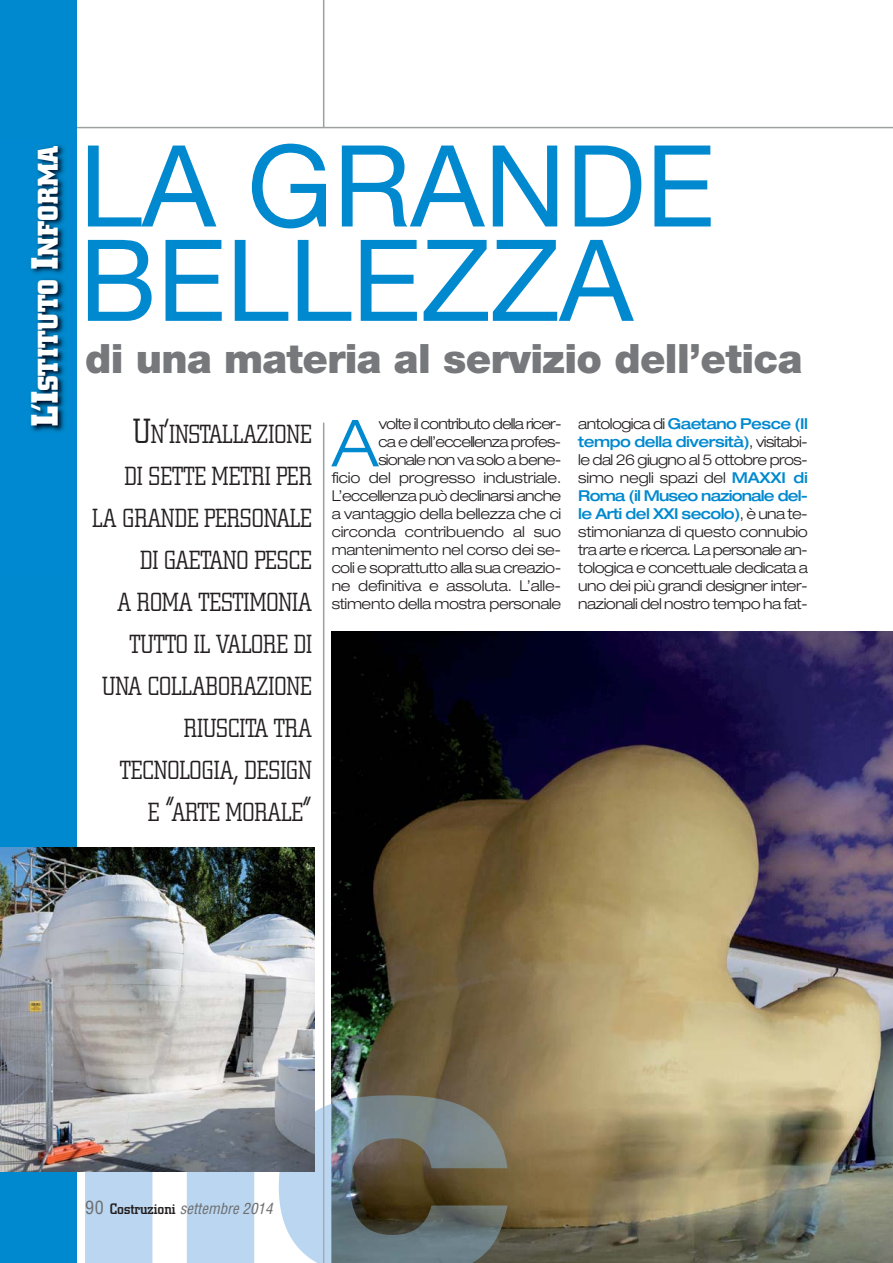
<style>
.page{position:relative;width:893px;height:1263px;background:#fff}
.page>*{position:absolute;margin:0;border:0;box-sizing:border-box;transform-origin:0 0}
.t1{font:113.25px/94.3px "Helvetica Neue";color:#0089cf}
.t2{font:300 expanded 64.95px "Helvetica Neue";color:#0089cf}
.t3{font:900 40.5px "Helvetica Neue";letter-spacing:-.015em;color:#77787b}
.t4{font:700 28.2px "City";letter-spacing:.02em;color:#fff}
.t5{font:300 25.8px/42px "City";letter-spacing:.01em;color:#231f20;text-align:right;scale:.9 1}
.t6{font:300 expanded 15px/18px "Helvetica Neue";letter-spacing:-.035em;color:#231f20;text-align:right}
.t7{font:italic condensed 15px "Helvetica";color:#6d6e70}
.s1{font-size:37.5px}
.s2{font-size:34.5px}
.s3{font-weight:500;color:#0089cf}
.s4{font-style:normal;font-size:18px}
.s5{font-family:"City";font-weight:500;font-style:normal;font-stretch:normal;color:#231f20}
</style>
<div class="page">
<hr style="left:323px;top:0;width:1px;height:128px;background:#9d9fa1">
<hr style="left:77px;top:127px;width:816px;height:1px;background:#9d9fa1">
<div style="left:0;top:0;width:77px;height:1263px;background:#0089cf"></div>
<img style="left:31px;top:145px;width:33px;height:287px">
<hr style="left:323px;top:423px;width:1px;height:840px;background:#9d9fa1">
<img style="left:332px;top:632px;width:561px;height:631px">
<svg style="left:85px;top:1101px;width:247px;height:162px;fill:#bad6f0"></svg>
<svg style="left:323px;top:1106px;width:1px;height:157px"></svg>
<img style="left:332px;top:1095px;width:175px;height:168px">
<img style="left:0;top:847px;width:315px;height:325px">
<h3 class="t4" style="left:38px;top:426px;width:282px;rotate:-90deg"><span class="s1">L’I</span>STITUTO <span class="s1">I</span>NFORMA</h3>
<h1 class="t1" style="left:79px;top:150px;width:637px">LA GRANDE<br>BELLEZZA</h1>
<h3 class="t3" style="left:85px;top:344px;width:719px">di una materia al servizio dell’etica</h3>
<h3 class="t5" style="left:92px;top:415px;width:245px"><span class="s2">U</span>N<span class="s2">’</span>INSTALLAZIONE<br>DI SETTE METRI PER<br>LA GRANDE PERSONALE<br>DI GAETANO PESCE<br>A ROMA TESTIMONIA<br>TUTTO IL VALORE DI<br>UNA COLLABORAZIONE<br>RIUSCITA TRA<br>TECNOLOGIA<span class="s2">,</span> DESIGN<br>E <span class="s2">“</span>ARTE MORALE<span class="s2">”</span></h3>
<p class="t6" style="left:332px;top:417px;width:231px">volte il contributo della ricer-<br>ca e dell’eccellenza profes&shy;sionale non va solo a bene-<br>ficio del progresso industriale.<br>L’eccellenza può declinarsi anche a vantaggio della bellezza che ci circonda contribuendo al suo mantenimento nel corso dei se&shy;coli e soprattutto alla sua creazio&shy;ne definitiva e assoluta. L’alle - stimento della mostra personale</p>
<p class="t6" style="left:578px;top:417px;width:231px;text-align:justify">antologica di <span class="s3">Gaetano Pesce (Il tempo della diversità)</span>, visitabi&shy;le dal 26 giugno al 5 ottobre pros&shy;simo negli spazi del <span class="s3">MAXXI di Roma (il Museo nazionale del&shy;le Arti del XXI secolo)</span>, è una te&shy;stimonianza di questo connubio tra arte e ricerca. La personale an&shy;tologica e concettuale dedicata a uno dei più grandi designer inter&shy;nazionali del nostro tempo ha fat-</p>
<h2 class="t2" style="left:332px;top:420px;width:48px">A</h2>
<p class="t7" style="left:85px;top:1202px;width:192px"><span class="s4">90</span> <span class="s5">Costruzioni</span> settembre 2014</p>
</div>
